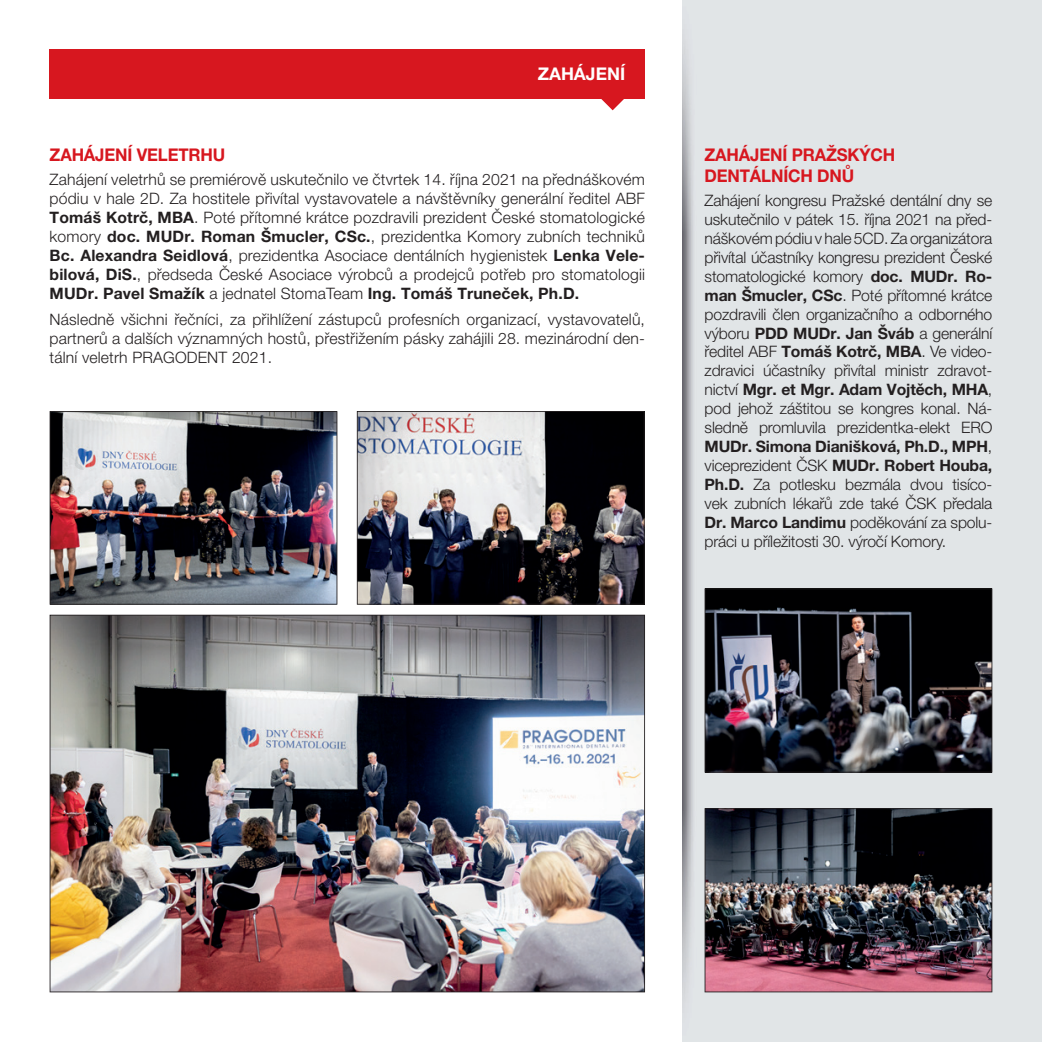
<style>
.page{position:relative;width:1042px;height:1042px;background:#fff}
.page>*{position:absolute;margin:0;border:0;box-sizing:border-box;transform-origin:0 0}
.t1{font:700 17.5px/21px "Helvetica Neue LT Pro";letter-spacing:-.01em;color:#d7171f;scale:.96 1}
.t2{font:700 17.5px "Helvetica Neue LT Pro";color:#fff}
.t3{font:300 15.75px/18.9px "Helvetica Neue LT Pro";letter-spacing:.01em;color:#231f20;text-align:justify}
.s1{font-weight:700}
</style>
<div class="page">
<div style="left:50px;top:50px;width:595px;height:49px;background:#d7171f"></div>
<img style="left:682px;top:0;width:19px;height:1042px">
<div style="left:701px;top:0;width:341px;height:1042px;background:#e1e5e7"></div>
<svg style="left:601px;top:99px;width:23px;height:11px"></svg>
<img style="left:50px;top:411px;width:287px;height:194px">
<img style="left:704px;top:808px;width:288px;height:184px">
<img style="left:704px;top:588px;width:288px;height:184px">
<img style="left:50px;top:615px;width:595px;height:377px">
<img style="left:357px;top:411px;width:287px;height:194px">
<p class="t2" style="left:538px;top:63px;width:89px">ZAHÁJENÍ</p>
<p class="t1" style="left:50px;top:144px;width:184px">ZAHÁJENÍ VELETRHU</p>
<p class="t3" style="left:50px;top:170px;width:597px">Zahájení veletrhů se premiérově uskutečnilo ve čtvrtek 14. října 2021 na přednáškovém pódiu v hale 2D. Za hostitele přivítal vystavovatele a návštěvníky generální ředitel ABF <span class="s1">Tomáš Kotrč, MBA</span>. Poté přítomné krátce pozdravili prezident České stomatologické komory <span class="s1">doc. MUDr. Roman Šmucler, CSc.</span>, prezidentka Komory zubních techniků <span class="s1">Bc. Alexandra Seidlová</span>, prezidentka Asociace dentálních hygienistek <span class="s1">Lenka Vele&shy;bilová, DiS.</span>, předseda České Asociace výrobců a prodejců potřeb pro stomatologii <span class="s1">MUDr. Pavel Smažík</span> a jednatel StomaTeam <span class="s1">Ing. Tomáš Truneček, Ph.D.</span></p>
<p class="t3" style="left:50px;top:310px;width:597px">Následně všichni řečníci, za přihlížení zástupců profesních organizací, vystavovatelů, partnerů a dalších významných hostů, přestřižením pásky zahájili 28. mezinárodní den&shy;tální veletrh PRAGODENT 2021.</p>
<p class="t1" style="left:704px;top:144px;width:200px">ZAHÁJENÍ PRAŽSKÝCH<br>DENTÁLNÍCH DNŮ</p>
<p class="t3" style="left:704px;top:191px;width:289px">Zahájení kongresu Pražské dentální dny se uskutečnilo v pátek 15. října 2021 na před&shy;náškovém pódiu v hale 5CD. Za organizátora přivítal účastníky kongresu prezident České stomatologické komory <span class="s1">doc. MUDr. Ro&shy;man Šmucler, CSc</span>. Poté přítomné krátce pozdravili člen organizačního a odborného výboru <span class="s1">PDD MUDr. Jan Šváb</span> a generální ředitel ABF <span class="s1">Tomáš Kotrč, MBA</span>. Ve video&shy;zdravici účastníky přivítal ministr zdravot&shy;nictví <span class="s1">Mgr. et Mgr. Adam Vojtěch, MHA</span>, pod jehož záštitou se kongres konal. Ná&shy;sledně promluvila prezidentka-elekt ERO <span class="s1">MUDr. Simona Dianišková, Ph.D., MPH</span>, viceprezident ČSK <span class="s1">MUDr. Robert Houba, Ph.D.</span> Za potlesku bezmála dvou tisíco&shy;vek zubních lékařů zde také ČSK předala <span class="s1">Dr. Marco Landimu</span> poděkování za spolu&shy;práci u příležitosti 30. výročí Komory.</p>
</div>
